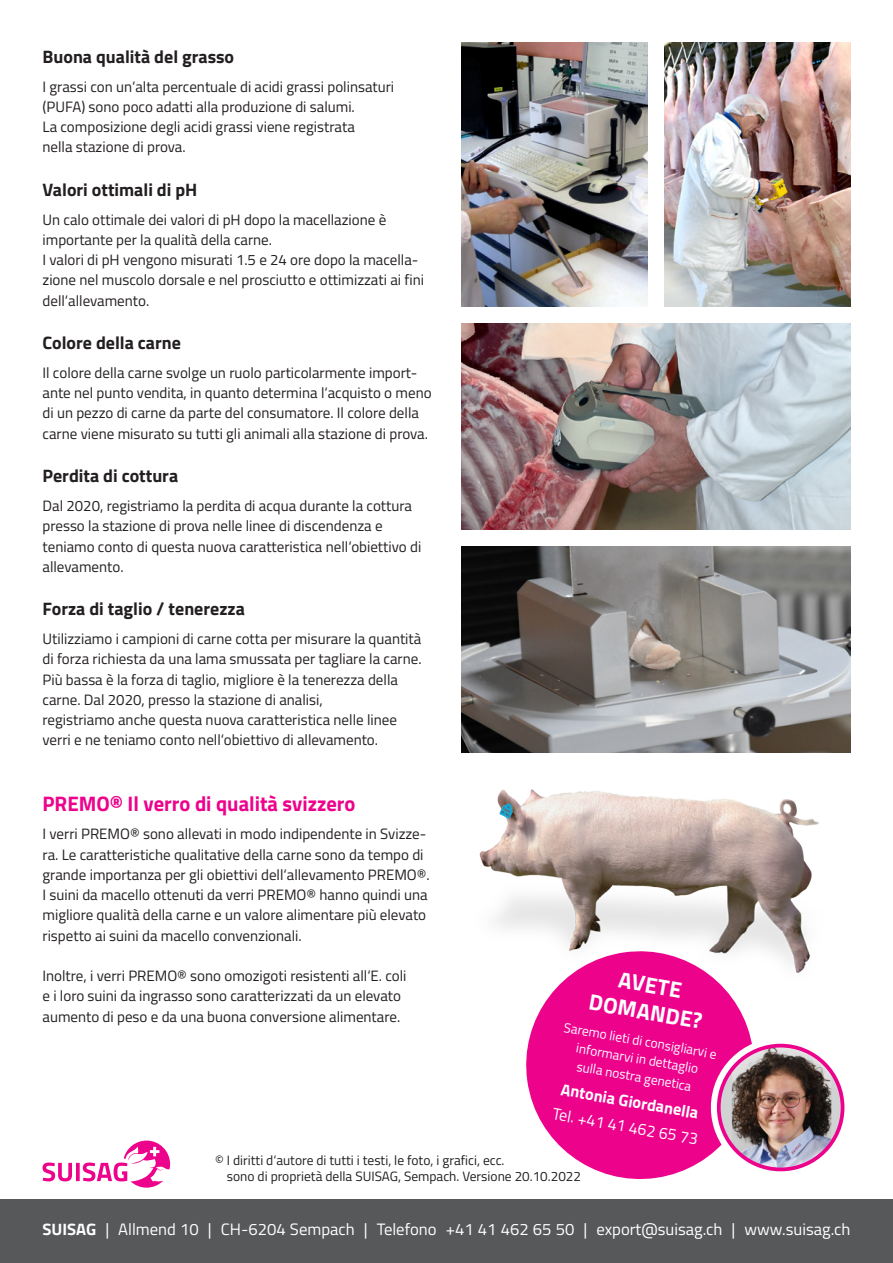
<style>
.page{position:relative;width:893px;height:1263px;background:#fff}
.page>*{position:absolute;margin:0;border:0;box-sizing:border-box;transform-origin:0 0}
.Fliesstext{font:700 22.5px/27px "Titillium Web";color:#fff;text-align:center}
.Überschrift_H2_-_Magenta{font:700 21px "Titillium Web";color:#ed028c}
.Zwischenüberschrift{font:700 18px "Titillium Web";color:#231f20}
.Fliesstext-2{font:700 18px "Titillium Web";color:#231f20}
.t1{font:16.5px "Titillium Web";color:#fff}
.Fliesstext-3{font:700 16.5px/25.5px "Titillium Web";color:#fff}
.Fliesstext-4{font:15px/20.2px "Titillium Web";color:#231f20}
.t2{font:13.5px/16.2px "Titillium Web";color:#231f20}
.Fliesstext-5{font:13.5px/18px "Titillium Web";color:#fff;text-align:center}
.s1{font-weight:400}
.s2{font-weight:700}
</style>
<div class="page">
<div style="left:0;top:1199px;width:893px;height:64px;background:#57585a"></div>
<svg style="left:43px;top:1140px;width:127px;height:47px"></svg>
<img style="left:461px;top:43px;width:186px;height:263px">
<img style="left:664px;top:43px;width:186px;height:263px">
<img style="left:461px;top:323px;width:389px;height:206px">
<img style="left:461px;top:546px;width:389px;height:207px">
<img style="left:479px;top:789px;width:340px;height:184px">
<svg style="left:519px;top:944px;width:242px;height:235px;fill:#ed028c"></svg>
<div style="left:711px;top:1038px;width:139px;height:139px;border:14px solid #fff;border-radius:50%"></div>
<svg style="left:719px;top:1045px;width:124px;height:124px"></svg>
<img style="left:732px;top:1045px;width:99px;height:124px">
<div style="left:717px;top:1044px;width:127px;height:127px;border:4px solid #ed028c;border-radius:50%"></div>
<p class="Fliesstext-2" style="left:43px;top:43px;width:193px">Buona qualità del grasso</p>
<p class="Fliesstext-4" style="left:43px;top:76px;width:353px">I grassi con un‘alta percentuale di acidi grassi polinsaturi (PUFA) sono poco adatti alla produzione di salumi.<br>La composizione degli acidi grassi viene registrata<br>nella stazione di prova.</p>
<p class="Zwischenüberschrift" style="left:43px;top:176px;width:156px">Valori ottimali di pH</p>
<p class="Fliesstext-4" style="left:43px;top:209px;width:345px">Un calo ottimale dei valori di pH dopo la macellazione è importante per la qualità della carne.</p>
<p class="Fliesstext-4" style="left:43px;top:249px;width:383px">I valori di pH vengono misurati 1.5 e 24 ore dopo la macella&shy;zione nel muscolo dorsale e nel prosciutto e ottimizzati ai fini dell‘allevamento.</p>
<p class="Zwischenüberschrift" style="left:43px;top:329px;width:140px">Colore della carne</p>
<p class="Fliesstext-4" style="left:43px;top:362px;width:391px">Il colore della carne svolge un ruolo particolarmente import&shy;ante nel punto vendita, in quanto determina l‘acquisto o meno di un pezzo di carne da parte del consumatore. Il colore della carne viene misurato su tutti gli animali alla stazione di prova.</p>
<p class="Zwischenüberschrift" style="left:43px;top:462px;width:137px">Perdita di cottura</p>
<p class="Fliesstext-4" style="left:43px;top:495px;width:380px">Dal 2020, registriamo la perdita di acqua durante la cottura presso la stazione di prova nelle linee di discendenza e teniamo conto di questa nuova caratteristica nell‘obiettivo di allevamento.</p>
<p class="Zwischenüberschrift" style="left:43px;top:595px;width:204px">Forza di taglio / tenerezza</p>
<p class="Fliesstext-4" style="left:43px;top:628px;width:381px">Utilizziamo i campioni di carne cotta per misurare la quantità di forza richiesta da una lama smussata per tagliare la carne.<br>Più bassa è la forza di taglio, migliore è la tenerezza della carne. Dal 2020, presso la stazione di analisi,<br>registriamo anche questa nuova caratteristica nelle linee verri e ne teniamo conto nell‘obiettivo di allevamento.</p>
<p class="Überschrift_H2_-_Magenta" style="left:43px;top:787px;width:315px">PREMO® Il verro di qualità svizzero</p>
<p class="Fliesstext-4" style="left:43px;top:823px;width:389px">I verri PREMO® sono allevati in modo indipendente in Svizze&shy;ra. Le caratteristiche qualitative della carne sono da tempo di grande importanza per gli obiettivi dell‘allevamento PREMO®.<br>I suini da macello ottenuti da verri PREMO® hanno quindi una migliore qualità della carne e un valore alimentare più elevato rispetto ai suini da macello convenzionali.</p>
<p class="Fliesstext-4" style="left:43px;top:965px;width:366px">Inoltre, i verri PREMO® sono omozigoti resistenti all‘E. coli e i loro suini da ingrasso sono caratterizzati da un elevato aumento di peso e da una buona conversione alimentare.</p>
<p class="Fliesstext" style="left:596px;top:960px;width:116px;rotate:10deg">AVETE<br>DOMANDE?</p>
<p class="Fliesstext-5" style="left:566px;top:1017px;width:156px;rotate:10deg">Saremo lieti di consigliarvi e informarvi in dettaglio<br>sulla nostra genetica</p>
<p class="Fliesstext-3" style="left:559px;top:1075px;width:149px;rotate:10deg">Antonia Giordanella<br><span class="s1">Tel. +41 41 462 65 73</span></p>
<p class="t2" style="left:227px;top:1151px;width:356px;text-indent:-12px">© I diritti d‘autore di tutti i testi, le foto, i grafici, ecc.<br>sono di proprietà della SUISAG, Sempach. Versione 20.10.2022</p>
<p class="t1" style="left:43px;top:1217px;width:809px"><span class="s2">SUISAG</span> | Allmend 10 | CH-6204 Sempach | Telefono +41 41 462 65 50 | export@suisag.ch | www.suisag.ch</p>
</div>
